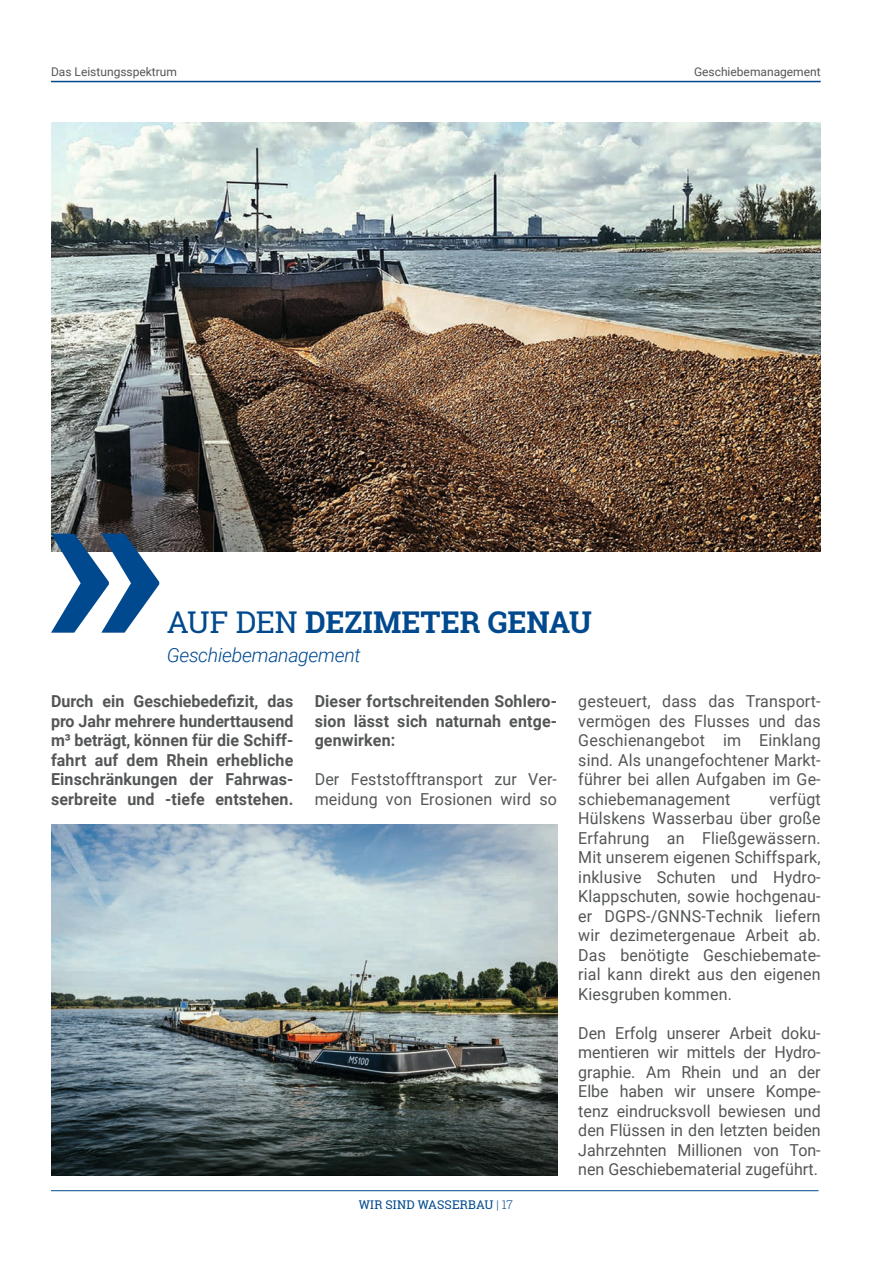
<style>
.page{position:relative;width:893px;height:1263px;background:#fff}
.page>*{position:absolute;margin:0;border:0;box-sizing:border-box;transform-origin:0 0}
.t1{font:700 30px "Roboto Slab";color:#01498e}
.t2{font:italic 300 19.5px "Roboto";letter-spacing:-.015em;color:#01498e}
.t3{font:16.5px/19.5px "Roboto";letter-spacing:.01em;color:#545557;text-align:justify}
.t4{font:700 16.5px/19.5px "Roboto";letter-spacing:.01em;color:#545557;text-align:justify}
.t5{font:12px "Roboto";color:#545557}
.t6{font:12px "Roboto Slab";letter-spacing:.01em;color:#01498e}
.s1{font-weight:400}
.s2{font-weight:300}
</style>
<div class="page">
<hr style="left:51px;top:81px;width:770px;height:1px;background:#01498e">
<hr style="left:51px;top:1190px;width:768px;height:1px;background:#01498e">
<img style="left:51px;top:122px;width:770px;height:429px">
<img style="left:51px;top:824px;width:506px;height:351px">
<svg style="left:51px;top:534px;width:108px;height:99px"></svg>
<p class="t5" style="left:51px;top:64px;width:128px">Das Leistungsspektrum</p>
<p class="t5" style="left:694px;top:64px;width:128px">Geschiebemanagement</p>
<h1 class="t1" style="left:167px;top:601px;width:426px"><span class="s1">AUF DEN</span> DEZIMETER GENAU</h1>
<p class="t2" style="left:167px;top:641px;width:195px">Geschiebemanagement</p>
<p class="t4" style="left:51px;top:691px;width:244px">Durch ein Geschiebedefizit, das pro Jahr mehrere hunderttausend m³ beträgt, können für die Schiff&shy;fahrt auf dem Rhein erhebliche Einschränkungen der Fahrwas&shy;serbreite und -tiefe entstehen.</p>
<p class="t4" style="left:315px;top:691px;width:244px">Dieser fortschreitenden Sohlero&shy;sion lässt sich naturnah entge&shy;genwirken:</p>
<p class="t3" style="left:578px;top:691px;width:244px">gesteuert, dass das Transport&shy;vermögen des Flusses und das Geschienangebot im Einklang sind. Als unangefochtener Markt&shy;führer bei allen Aufgaben im Ge&shy;schiebemanagement</p>
<p class="t3" style="left:315px;top:769px;width:244px">Der Feststofftransport zur Ver&shy;meidung von Erosionen wird so</p>
<p class="t3" style="left:578px;top:789px;width:244px;text-indent:191px">verfügt Hülskens Wasserbau über große Erfahrung an Fließgewässern.<br>Mit unserem eigenen Schiffspark, inklusive Schuten und Hydro-Klappschuten, sowie hochgenau&shy;er DGPS-/GNNS-Technik liefern wir dezimetergenaue Arbeit ab.<br>Das benötigte Geschiebemate&shy;rial kann direkt aus den eigenen Kiesgruben kommen.</p>
<p class="t3" style="left:578px;top:1023px;width:244px">Den Erfolg unserer Arbeit doku&shy;mentieren wir mittels der Hydro&shy;graphie. Am Rhein und an der Elbe haben wir unsere Kompe&shy;tenz eindrucksvoll bewiesen und den Flüssen in den letzten beiden Jahrzehnten Millionen von Ton&shy;nen Geschiebematerial zugeführt.</p>
<p class="t6" style="left:359px;top:1196px;width:156px">WIR SIND WASSERBAU <span class="s2">| 17</span></p>
</div>
